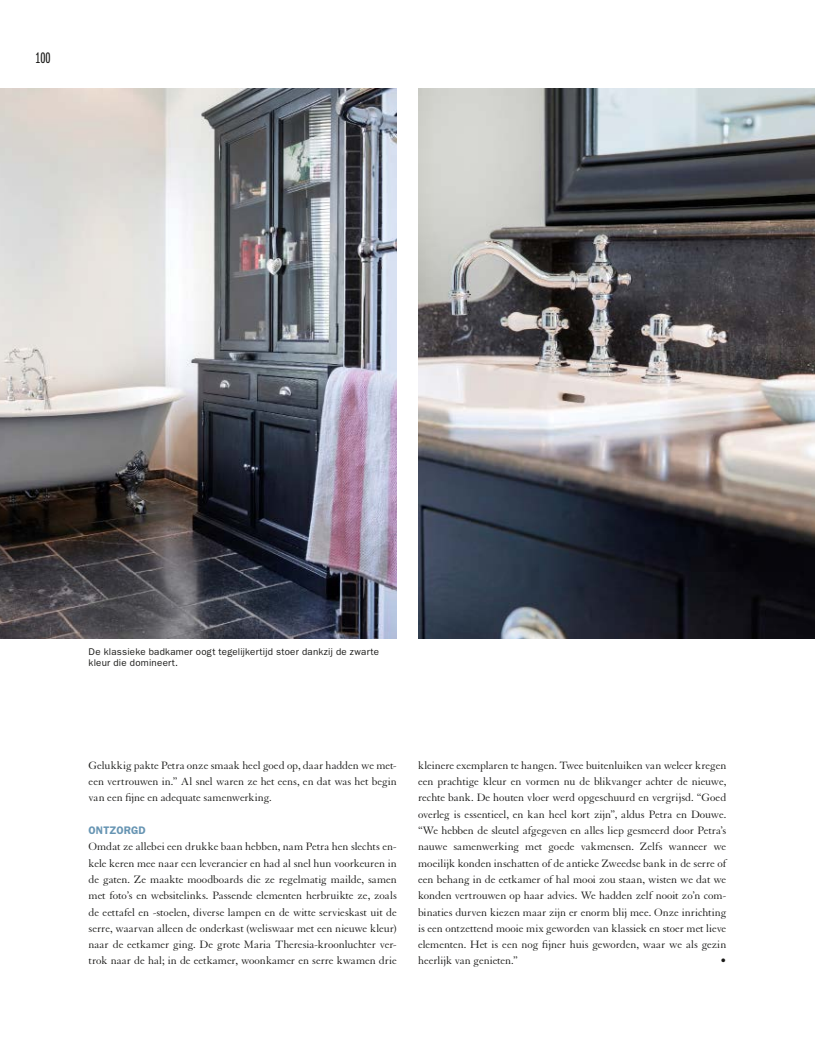
<style>
.page{position:relative;width:815px;height:1053px;background:#fff}
.page>*{position:absolute;margin:0;border:0;box-sizing:border-box;transform-origin:0 0}
.t1{font:15.75px "ITC Franklin Gothic Std Bk X Cp";color:#1a1a18}
.t2{font:11.62px/16.2px "Granjon LT Std";letter-spacing:-.01em;color:#1a1a18;text-align:justify}
.t3{font:600 11px "ITC Franklin Gothic Std";letter-spacing:.01em;color:#6795b3}
.t4{font:9.75px/11.2px "ITC Franklin Gothic Std";letter-spacing:.025em;color:#1a1a18}
</style>
<div class="page">
<img style="left:0;top:89px;width:397px;height:549px">
<img style="left:418px;top:89px;width:397px;height:549px">
<h1 class="t1" style="left:35px;top:49px;width:17px">100</h1>
<p class="t4" style="left:89px;top:646px;width:292px">De klassieke badkamer oogt tegelijkertijd stoer dankzij de zwarte kleur die domineert.</p>
<p class="t2" style="left:89px;top:757px;width:310px">Gelukkig pakte Petra onze smaak heel goed op, daar hadden we met&shy;een vertrouwen in.” Al snel waren ze het eens, en dat was het begin van een fijne en adequate samenwerking.</p>
<p class="t3" style="left:89px;top:823px;width:59px">ONTZORGD</p>
<p class="t2" style="left:89px;top:838px;width:310px">Omdat ze allebei een drukke baan hebben, nam Petra hen slechts en&shy;kele keren mee naar een leverancier en had al snel hun voorkeuren in de gaten. Ze maakte moodboards die ze regelmatig mailde, samen met foto’s en websitelinks. Passende elementen herbruikte ze, zoals de eettafel en -stoelen, diverse lampen en de witte servieskast uit de serre, waarvan alleen de onderkast (weliswaar met een nieuwe kleur) naar de eetkamer ging. De grote Maria Theresia-kroonluchter ver&shy;trok naar de hal; in de eetkamer, woonkamer en serre kwamen drie</p>
<p class="t2" style="left:418px;top:757px;width:310px">kleinere exemplaren te hangen. Twee buitenluiken van weleer kregen een prachtige kleur en vormen nu de blikvanger achter de nieuwe, rechte bank. De houten vloer werd opgeschuurd en vergrijsd. “Goed overleg is essentieel, en kan heel kort zijn”, aldus Petra en Douwe. “We hebben de sleutel afgegeven en alles liep gesmeerd door Petra’s nauwe samenwerking met goede vakmensen. Zelfs wanneer we moeilijk konden inschatten of de antieke Zweedse bank in de serre of een behang in de eetkamer of hal mooi zou staan, wisten we dat we konden vertrouwen op haar advies. We hadden zelf nooit zo’n com&shy;binaties durven kiezen maar zijn er enorm blij mee. Onze inrichting is een ontzettend mooie mix geworden van klassiek en stoer met lieve elementen. Het is een nog fijner huis geworden, waar we als gezin heerlijk van genieten.”</p>
<p class="t2" style="left:721px;top:952px;width:7px">•</p>
</div>
